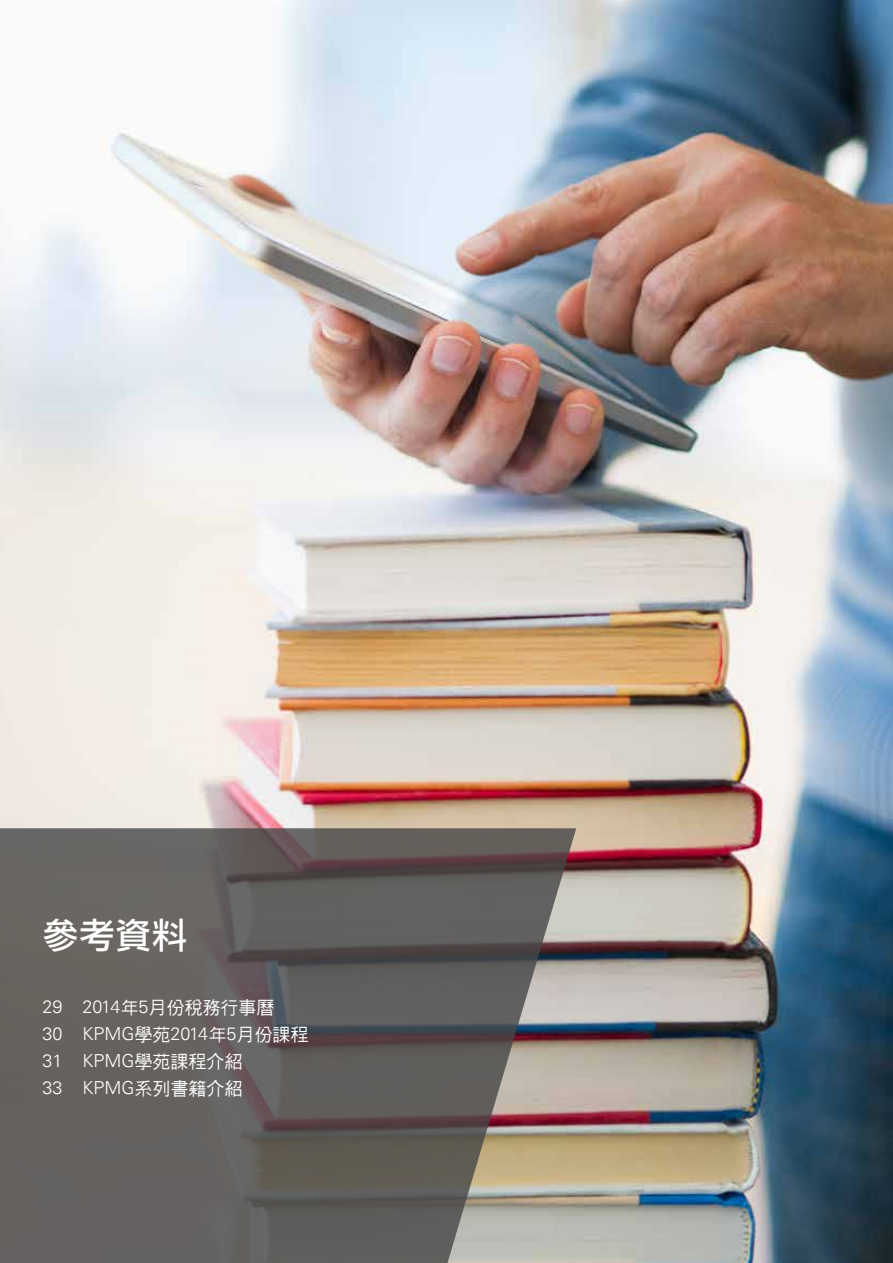
<style>
.page{position:relative;width:893px;height:1263px;background:#fff}
.page>*{position:absolute;margin:0;border:0;box-sizing:border-box;transform-origin:0 0}
.t1{font:36px "DF Li Hei Md HK BF";color:#fff}
.t2{font:300 18px/27px "Univers 45";color:#fff}
.t3{font:18px "DF Hei Md HK BF";color:#fff}
.s1{font-family:"Univers 45";font-weight:300}
.s2{font-family:"DF Hei Md HK BF";font-weight:400}
</style>
<div class="page">
<img style="left:0;top:0;width:893px;height:1263px">
<svg style="left:0;top:828px;width:576px;height:435px;background:#6a6662"></svg>
<svg style="left:0;top:236px;width:1px;height:18px"></svg>
<h1 class="t1" style="left:43px;top:917px;width:147px">參考資料</h1>
<p class="t3" style="left:43px;top:998px;width:233px"><span class="s1">29 2014</span>年<span class="s1">5</span>月份稅務行事曆</p>
<p class="t2" style="left:43px;top:1020px;width:267px">30 KPMG<span class="s2">學苑</span>2014<span class="s2">年</span>5<span class="s2">月份課程<br></span>31 KPMG<span class="s2">學苑課程介紹<br></span>33 KPMG<span class="s2">系列書籍介紹</span></p>
</div>
